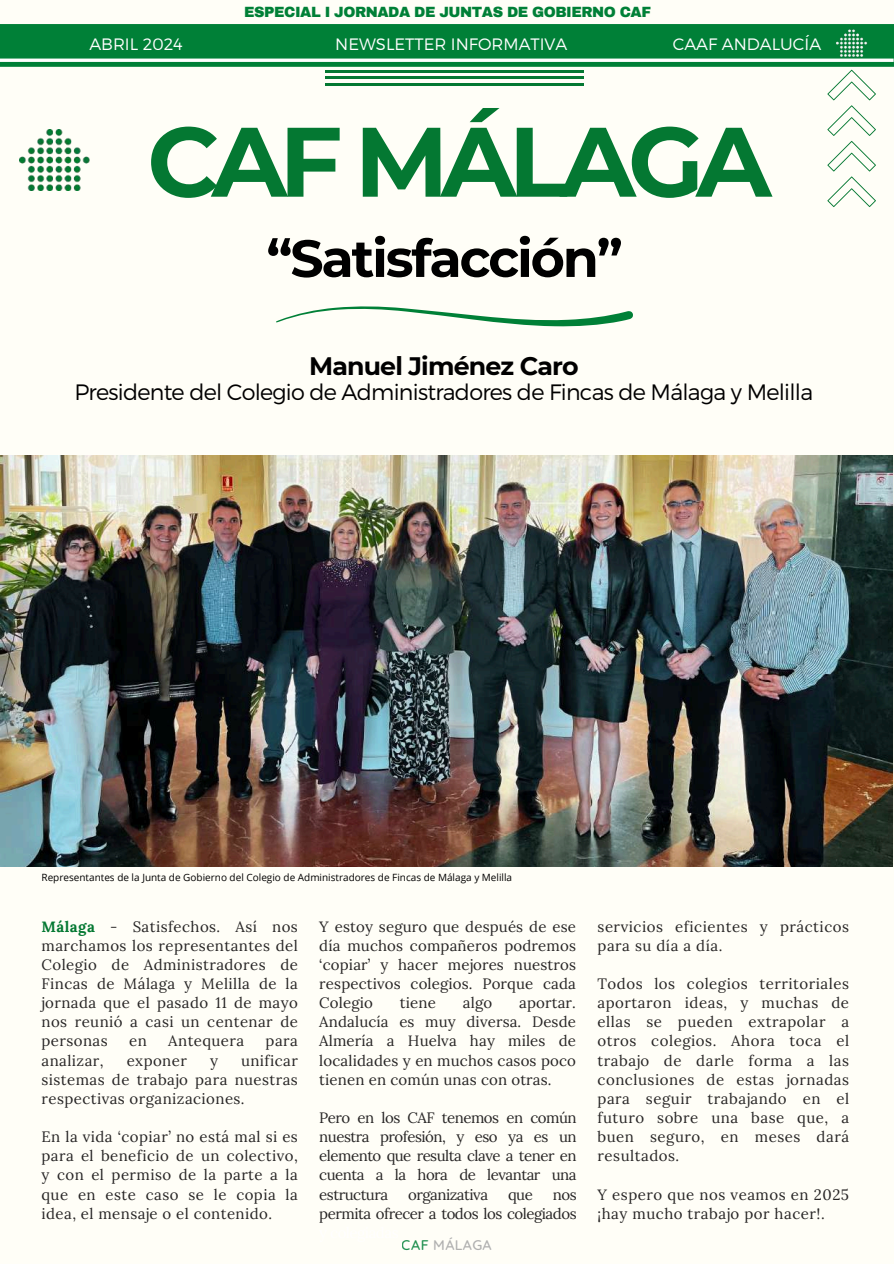
<style>
.page{position:relative;width:894px;height:1264px;background:#fff}
.page>*{position:absolute;margin:0;border:0;box-sizing:border-box;transform-origin:0 0}
.t1{font:700 98.4px "Montserrat";letter-spacing:-.08em;color:#047832}
.t2{font:700 52.2px "Montserrat";letter-spacing:-.04em;color:#000}
.t3{font:700 25.2px "Montserrat";letter-spacing:-.035em;color:#000}
.t4{font:300 22.2px "Montserrat";letter-spacing:-.035em;color:#000}
.t5{font:300 16.5px "Montserrat";color:#fff}
.t6{font:15px/19.2px "Lora";letter-spacing:.03em;color:#272525;text-align:justify}
.t7{font:15px/19.2px "Lora";letter-spacing:-.035em;color:#272525;text-align:right}
.t8{font:900 14.55px "Archivo";letter-spacing:-.035em;color:#008037}
.t9{font:500 14.25px "Quicksand";letter-spacing:.02em;color:#a6a6a6}
.t10{font:10.05px "Open Sans";color:#000}
.s1{font-weight:700;color:#047832}
.s2{color:rgb(255 255 255/.51)}
</style>
<div class="page">
<div style="left:0;top:0;width:893px;height:1263px;background:#fffef7"></div>
<img style="left:19px;top:130px;width:70px;height:61px">
<img style="left:0;top:455px;width:892px;height:412px">
<svg style="left:276px;top:306px;width:356px;height:20px"></svg>
<div style="left:0;top:24px;width:893px;height:43px;background:#008037"></div>
<hr style="left:0;top:59px;width:893px;height:3px;background:#fff">
<img style="left:836px;top:29px;width:32px;height:28px">
<svg style="left:827px;top:70px;width:48px;height:137px"></svg>
<hr style="left:325px;top:70px;width:258px;height:2px;background:#047832">
<hr style="left:325px;top:76px;width:258px;height:3px;background:#047832">
<hr style="left:325px;top:83px;width:258px;height:2px;background:#047832">
<p class="t5" style="left:89px;top:33px;width:95px">ABRIL 2024</p>
<p class="t8" style="left:244px;top:4px;width:408px">ESPECIAL I JORNADA DE JUNTAS DE GOBIERNO CAF</p>
<p class="t5" style="left:335px;top:33px;width:233px">NEWSLETTER INFORMATIVA</p>
<p class="t5" style="left:672px;top:34px;width:150px">CAAF ANDALUCÍA</p>
<h1 class="t1" style="left:147px;top:101px;width:625px">CAF MÁLAGA</h1>
<h2 class="t2" style="left:266px;top:226px;width:358px">“Satisfacción”</h2>
<h3 class="t3" style="left:309px;top:350px;width:271px">Manuel Jiménez Caro</h3>
<h3 class="t4" style="left:74px;top:377px;width:740px">Presidente del Colegio de Administradores de Fincas de Málaga y Melilla</h3>
<p class="t10" style="left:41px;top:870px;width:472px">Representantes de la Junta de Gobierno del Colegio de Administradores de Fincas de Málaga y Melilla</p>
<p class="t6" style="left:41px;top:916px;width:258px"><span class="s1">Málaga</span> - Satisfechos. Así nos marchamos los representantes del Colegio de Administradores de Fincas de Málaga y Melilla de la jornada que el pasado 11 de mayo nos reunió a casi un centenar de personas</p>
<p class="t6" style="left:129px;top:1031px;width:19px">en</p>
<p class="t6" style="left:168px;top:1031px;width:77px">Antequera</p>
<p class="t6" style="left:265px;top:1031px;width:34px">para</p>
<p class="t6" style="left:41px;top:1050px;width:258px;text-indent:199px">unificar sistemas de trabajo para nuestras respectivas organizaciones.</p>
<p class="t6" style="left:41px;top:1126px;width:258px">En la vida ‘copiar’ no está mal si es para el beneficio de un colectivo, y con el permiso de la parte a la que en este caso se le copia la idea, el mensaje o el contenido.</p>
<p class="t6" style="left:41px;top:1050px;width:64px">analizar,</p>
<p class="t6" style="left:127px;top:1050px;width:62px">exponer</p>
<p class="t6" style="left:210px;top:1050px;width:9px">y</p>
<p class="t6" style="left:319px;top:916px;width:258px">Y estoy seguro que después de ese día muchos compañeros podremos ‘copiar’ y hacer mejores nuestros respectivos colegios. Porque cada Colegio</p>
<p class="t6" style="left:400px;top:993px;width:37px">tiene</p>
<p class="t6" style="left:463px;top:993px;width:31px">algo</p>
<p class="t6" style="left:319px;top:993px;width:258px;text-indent:200px">aportar.<br>Andalucía es muy diversa. Desde Almería a Huelva hay miles de localidades y en muchos casos poco tienen en común unas con otras.</p>
<p class="t6" style="left:319px;top:1107px;width:259px">Pero en los CAF tenemos en común nuestra profesión, y eso ya es un elemento que resulta clave a tener en cuenta a la hora de levantar una estructura</p>
<p class="t7" style="left:408px;top:1184px;width:81px">organizativa</p>
<p class="t6" style="left:508px;top:1184px;width:26px">que</p>
<p class="t7" style="left:319px;top:1184px;width:259px">nos<br>permita ofrecer a todos los colegiados</p>
<p class="t9" style="left:402px;top:1235px;width:90px"><span class="s2">CAF</span> MÁLAGA</p>
<p class="t6" style="left:597px;top:916px;width:253px">servicios eficientes y prácticos para su día a día.</p>
<p class="t6" style="left:597px;top:973px;width:253px">Todos los colegios territoriales aportaron ideas, y muchas de ellas se pueden extrapolar a otros colegios. Ahora toca el trabajo de darle forma a las conclusiones de estas jornadas para seguir trabajando en el futuro sobre una base que, a buen seguro, en meses dará resultados.</p>
<p class="t6" style="left:597px;top:1184px;width:253px">Y espero que nos veamos en 2025 ¡hay mucho trabajo por hacer!.</p>
</div>
